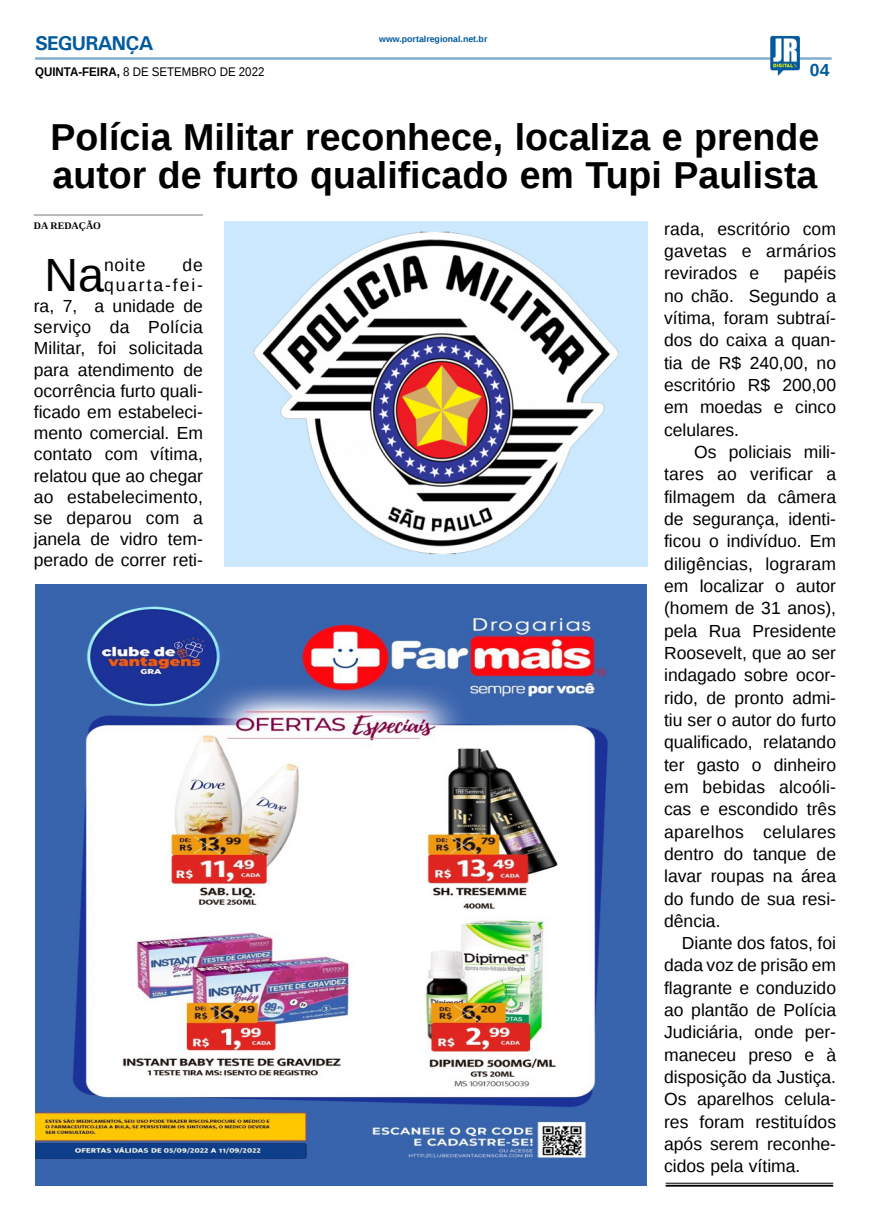
<style>
.page{position:relative;width:869px;height:1223px;background:#fff}
.page>*{position:absolute;margin:0;border:0;box-sizing:border-box;transform-origin:0 0}
.MATÉRIA{font:46.62px "Liberation Sans";color:#000}
.TÍTULO{font:700 37.5px/37.5px "Liberation Sans";color:#000}
.TITULO_PG{font:700 20px "Univers";letter-spacing:-.04em;color:#005a9e}
.MATÉRIA-2{font:17.5px/22.4px "Liberation Sans";color:#000;text-align:justify}
.TÍTULO-2{font:700 17.5px "Liberation Sans";color:#005a9e}
.DATA_PG{font:12.5px "Liberation Sans";color:#000;scale:.92 1}
.CRÉDITO_NOME{font:700 10px "Liberation Serif";color:#000}
.DATA_PG-2{font:700 8.75px "Liberation Sans";color:#005a9e}
.s1{font-weight:700}
</style>
<div class="page">
<hr style="left:35px;top:57px;width:796px;height:3px;background:#005a9e">
<img style="left:769px;top:36px;width:30px;height:40px">
<img style="left:35px;top:584px;width:611px;height:601px">
<hr style="left:665px;top:1182px;width:167px;height:1px;background:#000">
<hr style="left:665px;top:1184px;width:167px;height:2px;background:#000">
<img style="left:224px;top:222px;width:423px;height:344px">
<hr style="left:34px;top:214px;width:169px;height:2px;background:#939598">
<p class="TITULO_PG" style="left:35px;top:31px;width:120px">SEGURANÇA</p>
<p class="DATA_PG" style="left:35px;top:65px;width:251px"><span class="s1">QUINTA-FEIRA,</span> 8 DE SETEMBRO DE 2022</p>
<p class="DATA_PG-2" style="left:379px;top:33px;width:110px">www.portalregional.net.br</p>
<p class="TÍTULO-2" style="left:809px;top:58px;width:21px">04</p>
<p class="TÍTULO" style="left:51px;top:118px;width:770px">Polícia Militar reconhece, localiza e prende autor de furto qualificado em Tupi Paulista</p>
<p class="CRÉDITO_NOME" style="left:34px;top:218px;width:69px">DA REDAÇÃO</p>
<p class="MATÉRIA" style="left:44px;top:248px;width:61px">Na</p>
<p class="MATÉRIA-2" style="left:104px;top:254px;width:43px">noite</p>
<p class="MATÉRIA-2" style="left:663px;top:218px;width:173px">rada, escritório com gavetas e armários revirados e</p>
<p class="MATÉRIA-2" style="left:34px;top:255px;width:171px;line-height:21.1px;text-align:right">de<br>quarta-fei-<br>ra, 7, a unidade de serviço da Polícia<br>Militar, foi solicitada para atendimento de ocorrência furto quali&shy;ficado em estabeleci&shy;mento comercial. Em contato com vítima, relatou que ao chegar ao estabelecimento, se deparou com a janela de vidro tem&shy;perado de correr reti-</p>
<p class="MATÉRIA-2" style="left:663px;top:263px;width:173px;text-indent:120px">papéis no chão. Segundo a vítima, foram subtraí&shy;dos do caixa a quan&shy;tia de R$ 240,00, no escritório R$ 200,00 em moedas e cinco celulares.</p>
<p class="MATÉRIA-2" style="left:663px;top:441px;width:173px;text-indent:30px">Os policiais mili&shy;tares ao verificar a filmagem da câmera de segurança, identi&shy;ficou o indivíduo. Em diligências, lograram em localizar o autor (homem de 31 anos), pela Rua Presidente Roosevelt, que ao ser indagado sobre ocor&shy;rido, de pronto admi&shy;tiu ser o autor do furto qualificado, relatando ter gasto o dinheiro em bebidas alcoóli&shy;cas e escondido três aparelhos celulares dentro do tanque de lavar roupas na área do fundo de sua resi&shy;dência.</p>
<p class="MATÉRIA-2" style="left:663px;top:932px;width:173px;text-indent:18px">Diante dos fatos, foi dada voz de prisão em flagrante e conduzido ao plantão de Polícia Judiciária, onde per&shy;maneceu preso e à disposição da Justiça.<br>Os aparelhos celula&shy;res foram restituídos após serem reconhe&shy;cidos pela vítima.</p>
</div>
